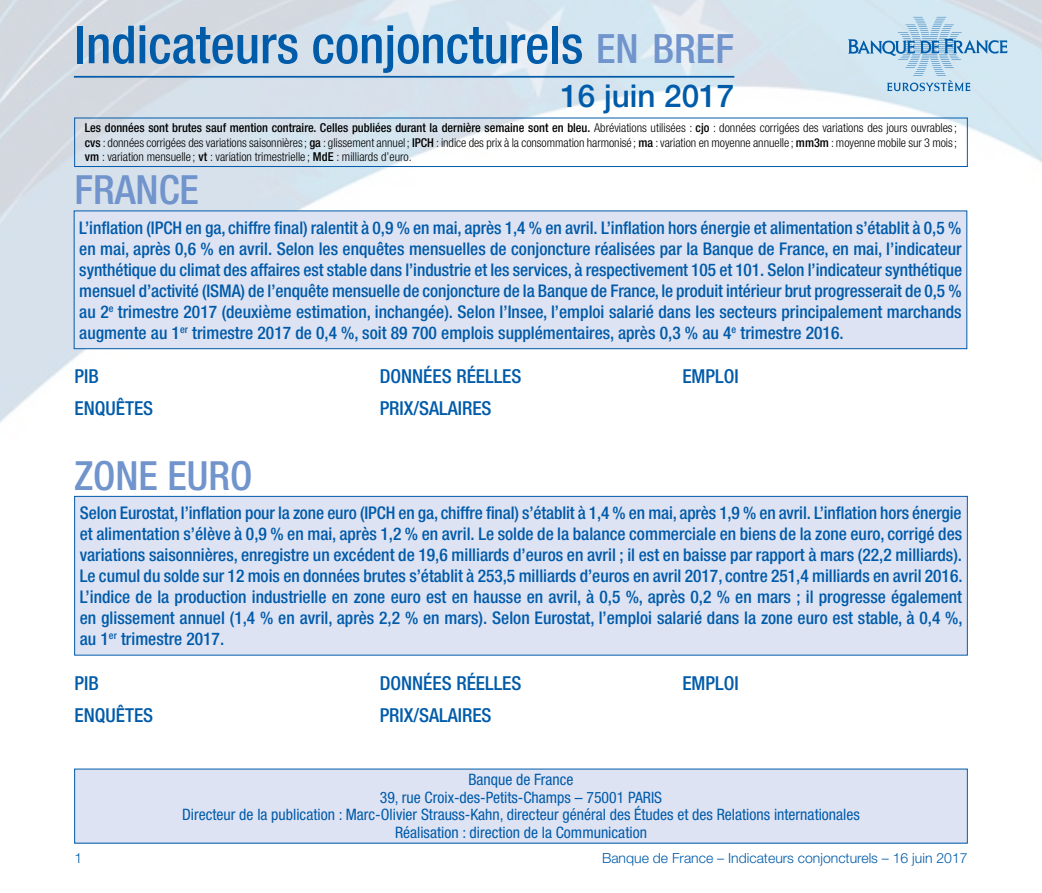
<style>
.page{position:relative;width:1042px;height:893px;background:#fff}
.page>*{position:absolute;margin:0;border:0;box-sizing:border-box;transform-origin:0 0}
.t1{font:500 condensed 52.5px "Helvetica Neue LT Std";color:#005ba9}
.t2{font:500 condensed 40.25px "Helvetica Neue LT Std";color:#7194cd}
.t3{font:500 31.5px "Helvetica Neue LT Std";color:#005ba9}
.t4{font:500 condensed 19.25px "Helvetica Neue LT Std";color:#005ba9}
.t5{font:500 condensed 17.5px/21px "Helvetica Neue LT Std";color:#005ba9;text-align:justify}
.t6{font:condensed 15.75px/17.5px "Helvetica Neue LT Std";color:#005ba9;text-align:center}
.t7{font:300 14px "Helvetica Neue LT Std";color:#005ba9}
.t8{font:300 condensed 12.25px/14.7px "Helvetica Neue LT Std";color:#000;text-align:justify}
.s1{font-size:40.43px;color:#7194cd}
.s2{font-weight:500}
</style>
<div class="page">
<img style="left:0;top:0;width:1042px;height:423px">
<svg style="left:848px;top:17px;width:159px;height:74px;background:#b7d5e8"></svg>
<hr style="left:74px;top:76px;width:660px;height:2px;background:#005ba9">
<div style="left:74px;top:118px;width:893px;height:49px;border:1px solid #005ba9"></div>
<div style="left:75px;top:769px;width:892px;height:74px;background:#dee3f4"></div>
<div style="left:75px;top:496px;width:892px;height:159px;background:#dee3f4"></div>
<div style="left:74px;top:496px;width:893px;height:159px;border:1px solid #005ba9"></div>
<div style="left:74px;top:211px;width:893px;height:138px;background:#dee3f4"></div>
<div style="left:74px;top:211px;width:893px;height:138px;border:1px solid #005ba9"></div>
<h1 class="t1" style="left:74px;top:13px;width:661px">Indicateurs conjoncturels <span class="s1">EN BREF</span></h1>
<h3 class="t3" style="left:560px;top:77px;width:175px">16 juin 2017</h3>
<p class="t8" style="left:85px;top:120px;width:874px"><span class="s2">Les données sont brutes sauf mention contraire. Celles publiées durant la dernière semaine sont en bleu.</span> Abréviations utilisées : <span class="s2">cjo</span> : données corrigées des variations des jours ouvrables; <span class="s2">cvs</span> : données corrigées des variations saisonnières; <span class="s2">ga</span> : glissement annuel; <span class="s2">IPCH</span> : indice des prix à la consommation harmonisé ; <span class="s2">ma</span> : variation en moyenne annuelle ; <span class="s2">mm3m</span> : moyenne mobile sur 3 mois; <span class="s2">vm</span> : variation mensuelle ; <span class="s2">vt</span> : variation trimestrielle ; <span class="s2">MdE</span> : milliards d’euro.</p>
<h2 class="t2" style="left:74px;top:166px;width:126px">FRANCE</h2>
<p class="t5" style="left:79px;top:217px;width:884px">L’inflation (IPCH en ga, chiffre final) ralentit à 0,9 % en mai, après 1,4 % en avril. L’inflation hors énergie et alimentation s’établit à 0,5 % en mai, après 0,6 % en avril. Selon les enquêtes mensuelles de conjoncture réalisées par la Banque de France, en mai, l’indicateur synthétique du climat des affaires est stable dans l’industrie et les services, à respectivement 105 et 101. Selon l’indicateur synthétique mensuel d’activité (ISMA) de l’enquête mensuelle de conjoncture de la Banque de France, le produit intérieur brut progresserait de 0,5 % au 2<sup>e</sup> trimestre 2017 (deuxième estimation, inchangée). Selon l’Insee, l’emploi salarié dans les secteurs principalement marchands augmente au 1<sup>er</sup> trimestre 2017 de 0,4 %, soit 89 700 emplois supplémentaires, après 0,3 % au 4<sup>e</sup> trimestre 2016.</p>
<p class="t4" style="left:75px;top:365px;width:26px">PIB</p>
<p class="t4" style="left:380px;top:365px;width:143px">DONNÉES RÉELLES</p>
<p class="t4" style="left:682px;top:365px;width:58px">EMPLOI</p>
<p class="t4" style="left:75px;top:396px;width:80px">ENQUÊTES</p>
<p class="t4" style="left:380px;top:396px;width:113px">PRIX/SALAIRES</p>
<h2 class="t2" style="left:74px;top:452px;width:180px">ZONE EURO</h2>
<p class="t5" style="left:80px;top:502px;width:884px">Selon Eurostat, l’inflation pour la zone euro (IPCH en ga, chiffre final) s’établit à 1,4 % en mai, après 1,9 % en avril. L’inflation hors énergie et alimentation s’élève à 0,9 % en mai, après 1,2 % en avril. Le solde de la balance commerciale en biens de la zone euro, corrigé des variations saisonnières, enregistre un excédent de 19,6 milliards d’euros en avril ; il est en baisse par rapport à mars (22,2 milliards).<br>Le cumul du solde sur 12 mois en données brutes s’établit à 253,5 milliards d’euros en avril 2017, contre 251,4 milliards en avril 2016.<br>L’indice de la production industrielle en zone euro est en hausse en avril, à 0,5 %, après 0,2 % en mars ; il progresse également en glissement annuel (1,4 % en avril, après 2,2 % en mars). Selon Eurostat, l’emploi salarié dans la zone euro est stable, à 0,4 %, au 1<sup>er</sup> trimestre 2017.</p>
<p class="t4" style="left:75px;top:672px;width:26px">PIB</p>
<p class="t4" style="left:380px;top:672px;width:143px">DONNÉES RÉELLES</p>
<p class="t4" style="left:682px;top:672px;width:58px">EMPLOI</p>
<p class="t4" style="left:75px;top:704px;width:80px">ENQUÊTES</p>
<p class="t4" style="left:380px;top:704px;width:113px">PRIX/SALAIRES</p>
<p class="t6" style="left:182px;top:771px;width:679px">Banque de France<br>39, rue Croix-des-Petits-Champs – 75001 PARIS<br>Directeur de la publication : Marc-Olivier Strauss-Kahn, directeur général des Études et des Relations internationales Réalisation : direction de la Communication</p>
<p class="t7" style="left:74px;top:850px;width:9px">1</p>
<p class="t7" style="left:602px;top:850px;width:367px">Banque de France – Indicateurs conjoncturels – 16 juin 2017</p>
</div>
